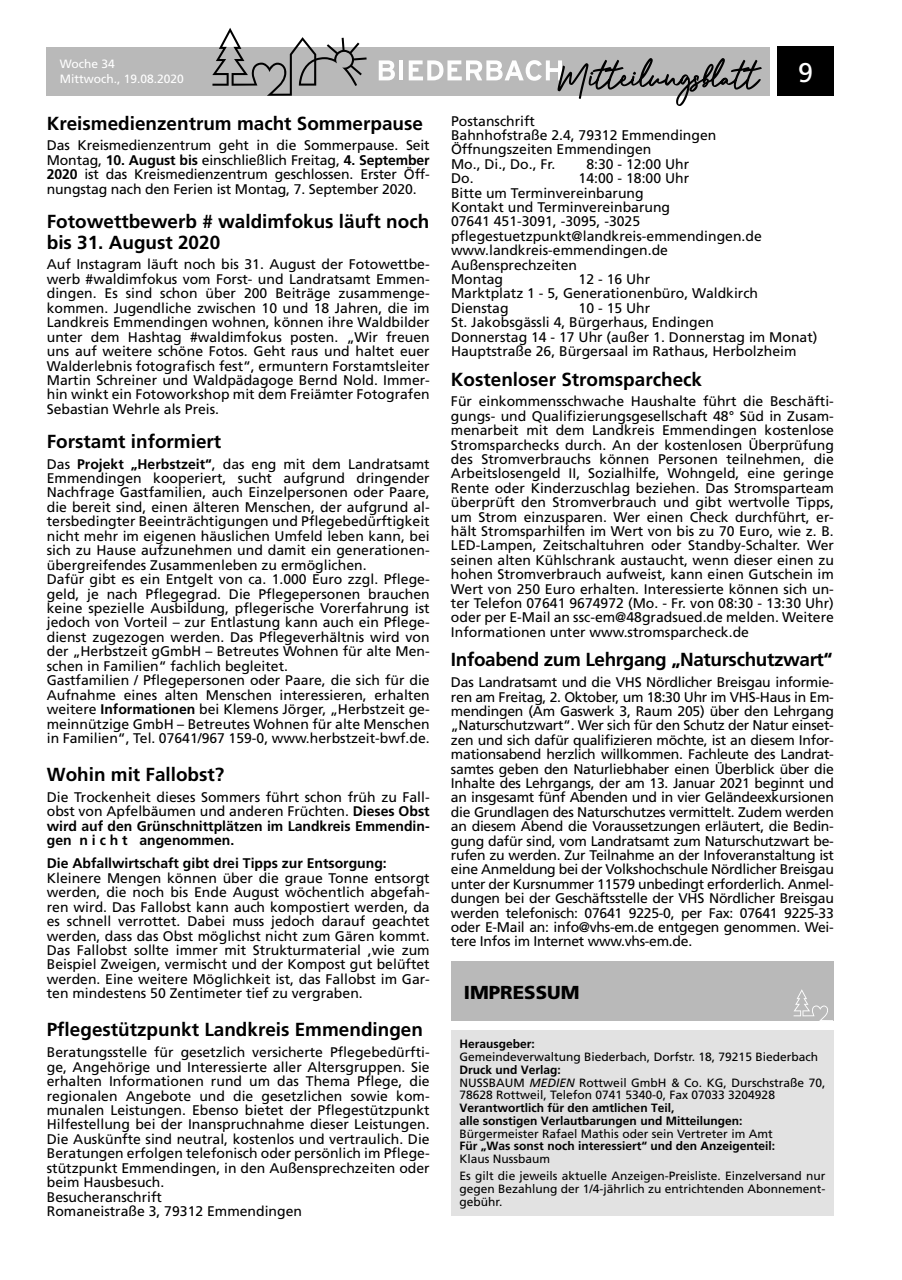
<style>
.page{position:relative;width:902px;height:1280px;background:#fff}
.page>*{position:absolute;margin:0;border:0;box-sizing:border-box;transform-origin:0 0}
.t1{font:27px "Frutiger";color:#fff}
.t2{font:700 18.9px/21px "Frutiger";color:#000}
.t3{font:700 18.9px "Frutiger";letter-spacing:-.02em;color:#000}
.t4{font:900 18.75px "Frutiger";color:#000}
.t5{font:13.95px/14.4px "Frutiger";color:#000;text-align:justify}
.t6{font:700 13.95px "Frutiger";color:#000}
.t7{font:12px/12.8px "Frutiger";color:#000}
.t8{font:700 12px/12.8px "Frutiger";color:#000}
.t9{font:12px/15px "Frutiger";color:#fff}
.s1{font-weight:700}
.s2{font-style:italic}
</style>
<div class="page">
<div style="left:47px;top:47px;width:723px;height:49px;background:#b9b9b9"></div>
<div style="left:777px;top:47px;width:56px;height:49px;background:#000"></div>
<svg style="left:212px;top:28px;width:154px;height:68px"></svg>
<svg style="left:379px;top:60px;width:16px;height:20px"></svg>
<hr style="left:399px;top:60px;width:4px;height:20px;background:#fefefe">
<svg style="left:408px;top:58px;width:353px;height:48px"></svg>
<div style="left:451px;top:1030px;width:382px;height:186px;background:#e2e2e2"></div>
<div style="left:451px;top:961px;width:382px;height:60px;background:#b9b9b9"></div>
<svg style="left:793px;top:989px;width:40px;height:32px"></svg>
<p class="t9" style="left:60px;top:57px;width:126px">Woche 34<br>Mittwoch., 19.08.2020</p>
<h2 class="t2" style="left:47px;top:112px;width:377px">Kreismedienzentrum macht Sommerpause</h2>
<p class="t5" style="left:47px;top:138px;width:384px">Das Kreismedienzentrum geht in die Sommerpause. Seit Montag, <span class="s1">10. August bis</span> einschließlich Freitag, <span class="s1">4. September 2020</span> ist das Kreismedienzentrum geschlossen. Erster Öff&shy;nungstag nach den Ferien ist Montag, 7. September 2020.</p>
<h2 class="t2" style="left:47px;top:210px;width:384px">Fotowettbewerb # waldimfokus läuft noch bis 31. August 2020</h2>
<p class="t5" style="left:47px;top:257px;width:384px">Auf Instagram läuft noch bis 31. August der Fotowettbe&shy;werb #waldimfokus vom Forst- und Landratsamt Emmen&shy;dingen. Es sind schon über 200 Beiträge zusammenge&shy;kommen. Jugendliche zwischen 10 und 18 Jahren, die im Landkreis Emmendingen wohnen, können ihre Waldbilder unter dem Hashtag #waldimfokus posten. „Wir freuen uns auf weitere schöne Fotos. Geht raus und haltet euer Walderlebnis fotografisch fest“, ermuntern Forstamtsleiter Martin Schreiner und Waldpädagoge Bernd Nold. Immer&shy;hin winkt ein Fotoworkshop mit dem Freiämter Fotografen Sebastian Wehrle als Preis.</p>
<h2 class="t2" style="left:47px;top:430px;width:176px">Forstamt informiert</h2>
<p class="t5" style="left:47px;top:456px;width:384px;text-align:left">Das <span class="s1">Projekt „Herbstzeit“</span>, das eng mit dem Landratsamt Emmendingen kooperiert, sucht aufgrund dringender Nachfrage Gastfamilien, auch Einzelpersonen oder Paare, die bereit sind, einen älteren Menschen, der aufgrund al&shy;tersbedingter Beeinträchtigungen und Pflegebedürftigkeit nicht mehr im eigenen häuslichen Umfeld leben kann, bei sich zu Hause aufzunehmen und damit ein generationen&shy;übergreifendes Zusammenleben zu ermöglichen.<br>Dafür gibt es ein Entgelt von ca. 1.000 Euro zzgl. Pflege&shy;geld, je nach Pflegegrad. Die Pflegepersonen brauchen keine spezielle Ausbildung, pflegerische Vorerfahrung ist jedoch von Vorteil – zur Entlastung kann auch ein Pflege&shy;dienst zugezogen werden. Das Pflegeverhältnis wird von der „Herbstzeit gGmbH – Betreutes Wohnen für alte Men&shy;schen in Familien“ fachlich begleitet.<br>Gastfamilien / Pflegepersonen oder Paare, die sich für die Aufnahme eines alten Menschen interessieren, erhalten weitere <span class="s1">Informationen</span> bei Klemens Jörger, „Herbstzeit ge&shy;meinnützige GmbH – Betreutes Wohnen für alte Menschen in Familien“, Tel. 07641/967 159-0, www.herbstzeit-bwf.de.</p>
<h2 class="t2" style="left:47px;top:764px;width:179px">Wohin mit Fallobst?</h2>
<p class="t5" style="left:47px;top:790px;width:384px">Die Trockenheit dieses Sommers führt schon früh zu Fall&shy;obst von Apfelbäumen und anderen Früchten. <span class="s1">Dieses Obst wird auf den Grünschnittplätzen im Landkreis Emmendin&shy;gen n i c h t angenommen.</span></p>
<p class="t6" style="left:47px;top:855px;width:341px">Die Abfallwirtschaft gibt drei Tipps zur Entsorgung:</p>
<p class="t5" style="left:47px;top:870px;width:384px">Kleinere Mengen können über die graue Tonne entsorgt werden, die noch bis Ende August wöchentlich abgefah&shy;ren wird. Das Fallobst kann auch kompostiert werden, da es schnell verrottet. Dabei muss jedoch darauf geachtet werden, dass das Obst möglichst nicht zum Gären kommt.<br>Das Fallobst sollte immer mit Strukturmaterial ,wie zum Beispiel Zweigen, vermischt und der Kompost gut belüftet werden. Eine weitere Möglichkeit ist, das Fallobst im Gar&shy;ten mindestens 50 Zentimeter tief zu vergraben.</p>
<h2 class="t2" style="left:47px;top:1019px;width:377px">Pflegestützpunkt Landkreis Emmendingen</h2>
<p class="t5" style="left:47px;top:1045px;width:384px;text-align:left">Beratungsstelle für gesetzlich versicherte Pflegebedürfti&shy;ge, Angehörige und Interessierte aller Altersgruppen. Sie erhalten Informationen rund um das Thema Pflege, die regionalen Angebote und die gesetzlichen sowie kom&shy;munalen Leistungen. Ebenso bietet der Pflegestützpunkt Hilfestellung bei der Inanspruchnahme dieser Leistungen.<br>Die Auskünfte sind neutral, kostenlos und vertraulich. Die Beratungen erfolgen telefonisch oder persönlich im Pflege&shy;stützpunkt Emmendingen, in den Außensprechzeiten oder beim Hausbesuch.<br>Besucheranschrift<br>Romaneistraße 3, 79312 Emmendingen</p>
<p class="t5" style="left:451px;top:113px;width:267px;text-align:left">Postanschrift<br>Bahnhofstraße 2.4, 79312 Emmendingen<br>Öffnungszeiten Emmendingen<br>Mo., Di., Do., Fr.</p>
<p class="t5" style="left:586px;top:157px;width:104px">8:30 - 12:00 Uhr</p>
<h1 class="t1" style="left:798px;top:57px;width:17px">9</h1>
<p class="t5" style="left:451px;top:171px;width:312px;text-align:left;text-indent:128px">14:00 - 18:00 Uhr<br>Bitte um Terminvereinbarung<br>Kontakt und Terminvereinbarung<br>07641 451-3091, -3095, -3025 pflegestuetzpunkt@landkreis-emmendingen.de www.landkreis-emmendingen.de<br>Außensprechzeiten<br>Montag</p>
<p class="t5" style="left:451px;top:171px;width:24px">Do.</p>
<p class="t5" style="left:451px;top:272px;width:308px;text-align:left;text-indent:128px">12 - 16 Uhr<br>Marktplatz 1 - 5, Generationenbüro, Waldkirch<br>Dienstag</p>
<p class="t5" style="left:451px;top:301px;width:368px;text-align:left;text-indent:128px">10 - 15 Uhr<br>St. Jakobsgässli 4, Bürgerhaus, Endingen<br>Donnerstag 14 - 17 Uhr (außer 1. Donnerstag im Monat)<br>Hauptstraße 26, Bürgersaal im Rathaus, Herbolzheim</p>
<h2 class="t2" style="left:451px;top:368px;width:252px">Kostenloser Stromsparcheck</h2>
<p class="t5" style="left:451px;top:394px;width:384px">Für einkommensschwache Haushalte führt die Beschäfti&shy;gungs- und Qualifizierungsgesellschaft 48° Süd in Zusam&shy;menarbeit mit dem Landkreis Emmendingen kostenlose Stromsparchecks durch. An der kostenlosen Überprüfung des Stromverbrauchs können Personen teilnehmen, die Arbeitslosengeld II, Sozialhilfe, Wohngeld, eine geringe Rente oder Kinderzuschlag beziehen. Das Stromsparteam überprüft den Stromverbrauch und gibt wertvolle Tipps, um Strom einzusparen. Wer einen Check durchführt, er&shy;hält Stromsparhilfen im Wert von bis zu 70 Euro, wie z. B.<br>LED-Lampen, Zeitschaltuhren oder Standby-Schalter. Wer seinen alten Kühlschrank austaucht, wenn dieser einen zu hohen Stromverbrauch aufweist, kann einen Gutschein im Wert von 250 Euro erhalten. Interessierte können sich un&shy;ter Telefon 07641 9674972 (Mo. - Fr. von 08:30 - 13:30 Uhr) oder per E-Mail an ssc-em@48gradsued.de melden. Weitere Informationen unter www.stromsparcheck.de</p>
<h2 class="t3" style="left:451px;top:649px;width:383px">Infoabend zum Lehrgang „Naturschutzwart“</h2>
<p class="t5" style="left:451px;top:675px;width:384px">Das Landratsamt und die VHS Nördlicher Breisgau informie&shy;ren am Freitag, 2. Oktober, um 18:30 Uhr im VHS-Haus in Em&shy;mendingen (Am Gaswerk 3, Raum 205) über den Lehrgang „Naturschutzwart“. Wer sich für den Schutz der Natur einset&shy;zen und sich dafür qualifizieren möchte, ist an diesem Infor&shy;mationsabend herzlich willkommen. Fachleute des Landrat&shy;samtes geben den Naturliebhaber einen Überblick über die Inhalte des Lehrgangs, der am 13. Januar 2021 beginnt und an insgesamt fünf Abenden und in vier Geländeexkursionen die Grundlagen des Naturschutzes vermittelt. Zudem werden an diesem Abend die Voraussetzungen erläutert, die Bedin&shy;gung dafür sind, vom Landratsamt zum Naturschutzwart be&shy;rufen zu werden. Zur Teilnahme an der Infoveranstaltung ist eine Anmeldung bei der Volkshochschule Nördlicher Breisgau unter der Kursnummer 11579 unbedingt erforderlich. Anmel&shy;dungen bei der Geschäftsstelle der VHS Nördlicher Breisgau werden telefonisch: 07641 9225-0, per Fax: 07641 9225-33 oder E-Mail an: info@vhs-em.de entgegen genommen. Wei&shy;tere Infos im Internet www.vhs-em.de.</p>
<h3 class="t4" style="left:463px;top:981px;width:117px">IMPRESSUM</h3>
<p class="t8" style="left:459px;top:1038px;width:77px">Herausgeber:</p>
<p class="t7" style="left:459px;top:1050px;width:360px">Gemeindeverwaltung Biederbach, Dorfstr. 18, 79215 Biederbach</p>
<p class="t7" style="left:459px;top:1063px;width:367px"><span class="s1">Druck und Verlag:<br></span>NUSSBAUM <span class="s2">MEDIEN</span> Rottweil GmbH &amp; Co. KG, Durschstraße 70,<br>78628 Rottweil, Telefon 0741 5340-0, Fax 07033 3204928</p>
<p class="t8" style="left:459px;top:1101px;width:284px">Verantwortlich für den amtlichen Teil,<br>alle sonstigen Verlautbarungen und Mitteilungen:</p>
<p class="t7" style="left:459px;top:1127px;width:314px">Bürgermeister Rafael Mathis oder sein Vertreter im Amt</p>
<p class="t8" style="left:459px;top:1139px;width:317px">Für „Was sonst noch interessiert“ und den Anzeigenteil:</p>
<p class="t7" style="left:459px;top:1150px;width:367px;line-height:17px">Klaus Nussbaum<br>Es gilt die jeweils aktuelle Anzeigen-Preisliste. Einzelversand nur</p>
<p class="t7" style="left:459px;top:1182px;width:367px">gegen Bezahlung der 1/4-jährlich zu entrichtenden Abonnement&shy;gebühr.</p>
</div>
